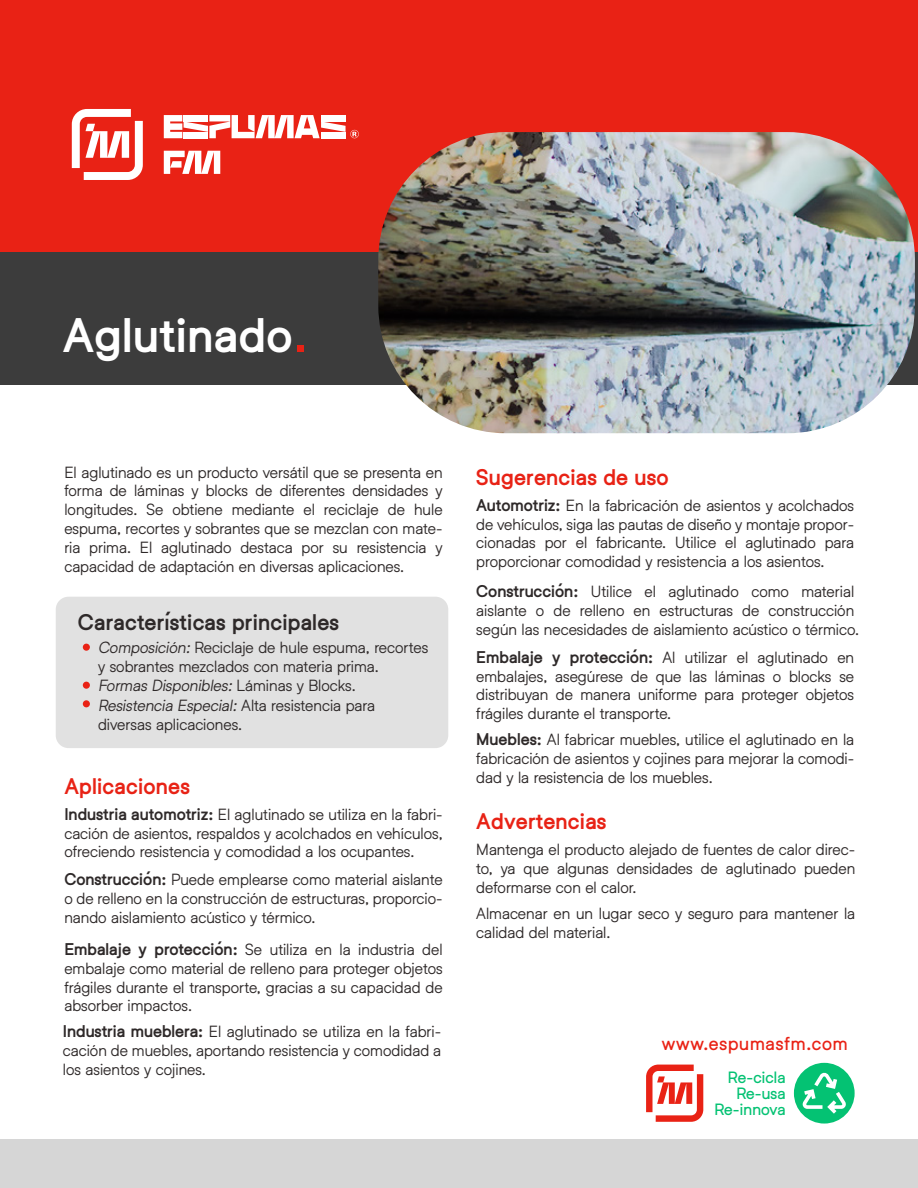
<style>
.page{position:relative;width:918px;height:1188px;background:#fff}
.page>*{position:absolute;margin:0;border:0;box-sizing:border-box;transform-origin:0 0}
.t1{font:900 45px "Helixa";letter-spacing:.01em;color:#fff}
.t2{font:900 21px "Helixa";letter-spacing:.01em;color:#e82215}
.t3{font:900 21px "Helixa";letter-spacing:.01em;color:#2e2929}
.t4{font:700 18px "Helixa";letter-spacing:.05em;color:#e92215}
.t5{font:15.75px/18.9px "Helixa";color:#2e2929;text-align:justify}
.t6{font:700 15.75px/15.8px "Helixa";letter-spacing:.01em;color:#04c273;text-align:right}
.s1{font-style:italic}
.s2{font-weight:900}
</style>
<div class="page">
<div style="left:56px;top:597px;width:392px;height:151px;background:#e1e1e1;border-radius:13px"></div>
<div style="left:0;top:0;width:918px;height:268px;background:#e92215"></div>
<div style="left:0;top:1140px;width:918px;height:48px;background:#d6d6d6"></div>
<div style="left:0;top:252px;width:918px;height:133px;background:#3c3c3c"></div>
<svg style="left:164px;top:151px;width:56px;height:23px"></svg>
<svg style="left:164px;top:115px;width:195px;height:23px"></svg>
<svg style="left:72px;top:109px;width:71px;height:71px"></svg>
<svg style="left:646px;top:1065px;width:57px;height:57px"></svg>
<img style="left:378px;top:132px;width:537px;height:301px">
<div style="left:83px;top:644px;width:7px;height:7px;background:#e92215;border-radius:50%"></div>
<div style="left:83px;top:682px;width:7px;height:7px;background:#e92215;border-radius:50%"></div>
<div style="left:83px;top:700px;width:7px;height:7px;background:#e92215;border-radius:50%"></div>
<div style="left:298px;top:345px;width:6px;height:7px;background:#e82215"></div>
<div style="left:794px;top:1063px;width:61px;height:61px;background:#04c273;border-radius:50%"></div>
<svg style="left:803px;top:1072px;width:44px;height:42px"></svg>
<h1 class="t1" style="left:63px;top:299px;width:231px">Aglutinado</h1>
<p class="t5" style="left:64px;top:462px;width:380px">El aglutinado es un producto versátil que se presenta en forma de láminas y blocks de diferentes densidades y longitudes. Se obtiene mediante el reciclaje de hule espuma, recortes y sobrantes que se mezclan con mate&shy;ria prima. El aglutinado destaca por su resistencia y capacidad de adaptación en diversas aplicaciones.</p>
<h2 class="t3" style="left:78px;top:605px;width:263px">Características principales</h2>
<p class="t5" style="left:98px;top:637px;width:332px;text-align:left"><span class="s1">Composición:</span> Reciclaje de hule espuma, recortes y sobrantes mezclados con materia prima.<br><span class="s1">Formas Disponibles:</span> Láminas y Blocks.<br><span class="s1">Resistencia Especial:</span> Alta resistencia para diversas aplicaciones.</p>
<h2 class="t2" style="left:64px;top:769px;width:127px">Aplicaciones</h2>
<p class="t5" style="left:64px;top:804px;width:380px"><span class="s2">Industria automotriz:</span> El aglutinado se utiliza en la fabri&shy;cación de asientos, respaldos y acolchados en vehículos, ofreciendo resistencia y comodidad a los ocupantes.</p>
<p class="t5" style="left:64px;top:870px;width:380px"><span class="s2">Construcción:</span> Puede emplearse como material aislante o de relleno en la construcción de estructuras, proporcio&shy;nando aislamiento acústico y térmico.</p>
<p class="t5" style="left:64px;top:939px;width:380px"><span class="s2">Embalaje y protección:</span> Se utiliza en la industria del embalaje como material de relleno para proteger objetos frágiles durante el transporte, gracias a su capacidad de absorber impactos.</p>
<p class="t5" style="left:63px;top:1022px;width:380px"><span class="s2">Industria mueblera:</span> El aglutinado se utiliza en la fabri&shy;cación de muebles, aportando resistencia y comodidad a los asientos y cojines.</p>
<h2 class="t2" style="left:476px;top:460px;width:194px">Sugerencias de uso</h2>
<p class="t5" style="left:476px;top:495px;width:379px"><span class="s2">Automotriz:</span> En la fabricación de asientos y acolchados de vehículos, siga las pautas de diseño y montaje propor&shy;cionadas por el fabricante. Utilice el aglutinado para proporcionar comodidad y resistencia a los asientos.</p>
<p class="t5" style="left:476px;top:581px;width:384px;text-align:left"><span class="s2">Construcción:</span> Utilice el aglutinado como material aislante o de relleno en estructuras de construcción según las necesidades de aislamiento acústico o térmico.</p>
<p class="t5" style="left:476px;top:647px;width:379px"><span class="s2">Embalaje y protección:</span> Al utilizar el aglutinado en embalajes, asegúrese de que las láminas o blocks se distribuyan de manera uniforme para proteger objetos frágiles durante el transporte.</p>
<p class="t5" style="left:476px;top:730px;width:379px"><span class="s2">Muebles:</span> Al fabricar muebles, utilice el aglutinado en la fabricación de asientos y cojines para mejorar la comodi&shy;dad y la resistencia de los muebles.</p>
<h2 class="t2" style="left:476px;top:805px;width:132px">Advertencias</h2>
<p class="t5" style="left:476px;top:840px;width:380px">Mantenga el producto alejado de fuentes de calor direc&shy;to, ya que algunas densidades de aglutinado pueden deformarse con el calor.</p>
<p class="t5" style="left:476px;top:904px;width:380px">Almacenar en un lugar seco y seguro para mantener la calidad del material.</p>
<p class="t4" style="left:662px;top:1031px;width:187px">www.espumasfm.com</p>
<p class="t6" style="left:714px;top:1069px;width:73px">Re-cicla<br>Re-usa<br>Re-innova</p>
</div>
